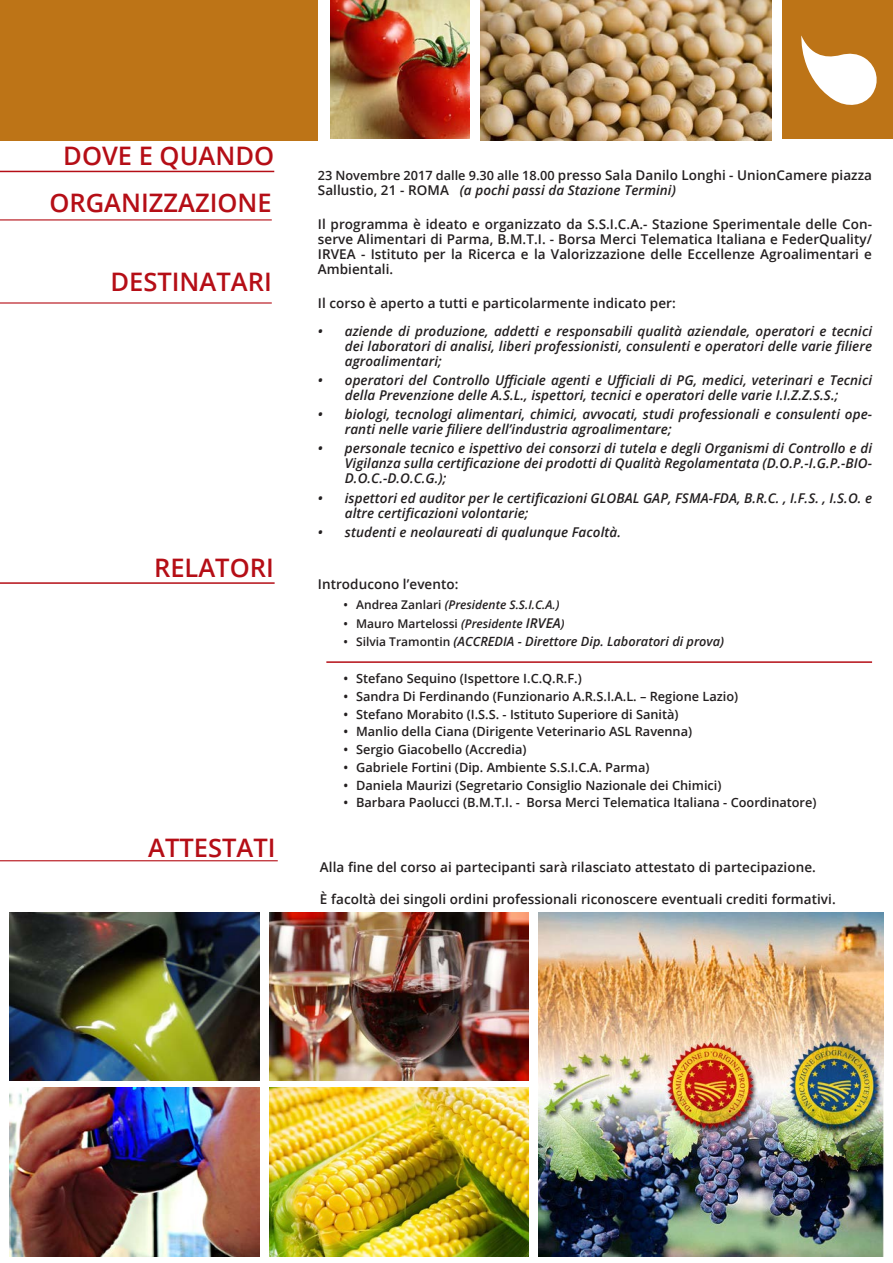
<style>
.page{position:relative;width:893px;height:1263px;background:#fff}
.page>*{position:absolute;margin:0;border:0;box-sizing:border-box;transform-origin:0 0}
.titolo{font:600 25.5px "Open Sans";color:#b50e16}
.t1{font:italic 600 13.5px/15px "Open Sans";letter-spacing:.005em;color:#231f20;text-align:justify}
.titolo_intervento{font:600 13.5px/15px "Open Sans";letter-spacing:.005em;color:#231f20}
.t2{font:600 12.75px "Open Sans";color:#231f20}
.t3{font:italic 600 12.75px "Open Sans";color:#231f20}
.t4{font:italic 600 12px "Open Sans";color:#231f20}
.t5{font:600 12px "Open Sans";color:#231f20}
.s1{font-size:12.75px}
.s2{font-style:italic}
.s3{font-style:normal}
.s4{font-style:italic;font-size:13.5px}
.s5{font-style:normal;font-size:12px}
</style>
<div class="page">
<div style="left:0;top:0;width:317px;height:140px;background:#bd7417"></div>
<div style="left:782px;top:0;width:111px;height:139px;background:#bd7417"></div>
<hr style="left:0;top:171px;width:274px;height:1px;background:#b50e16">
<svg style="left:801px;top:35px;width:76px;height:70px"></svg>
<img style="left:481px;top:0;width:290px;height:140px">
<img style="left:330px;top:0;width:140px;height:139px">
<hr style="left:0;top:582px;width:275px;height:2px;background:#b50e16">
<hr style="left:0;top:302px;width:272px;height:2px;background:#b50e16">
<hr style="left:0;top:219px;width:272px;height:1px;background:#b50e16">
<hr style="left:0;top:860px;width:278px;height:1px;background:#b50e16">
<hr style="left:326px;top:661px;width:546px;height:2px;background:#b50e16">
<img style="left:269px;top:912px;width:260px;height:169px">
<img style="left:539px;top:912px;width:344px;height:344px">
<img style="left:269px;top:1088px;width:260px;height:168px">
<img style="left:10px;top:912px;width:250px;height:169px">
<img style="left:10px;top:1088px;width:250px;height:168px">
<p class="titolo" style="left:63px;top:138px;width:212px">DOVE E QUANDO</p>
<p class="titolo" style="left:49px;top:185px;width:224px">ORGANIZZAZIONE</p>
<p class="titolo" style="left:110px;top:264px;width:163px">DESTINATARI</p>
<p class="titolo" style="left:154px;top:550px;width:121px">RELATORI</p>
<p class="titolo" style="left:148px;top:830px;width:129px">ATTESTATI</p>
<p class="titolo_intervento" style="left:318px;top:168px;width:556px"><span class="s1">23 Novembre 2017 dalle 9.30 alle 18.00</span> presso Sala Danilo Longhi - UnionCamere piazza<br>Sallustio, 21 - ROMA <span class="s2">(a pochi passi da Stazione Termini)</span></p>
<p class="titolo_intervento" style="left:318px;top:216px;width:556px;text-align:justify">Il programma è ideato e organizzato da S.S.I.C.A.- Stazione Sperimentale delle Con&shy;serve Alimentari di Parma, B.M.T.I. - Borsa Merci Telematica Italiana e FederQuality/ IRVEA - Istituto per la Ricerca e la Valorizzazione delle Eccellenze Agroalimentari e Ambientali.</p>
<p class="titolo_intervento" style="left:318px;top:295px;width:359px">Il corso è aperto a tutti e particolarmente indicato per:</p>
<p class="t1" style="left:345px;top:323px;width:529px;text-indent:-27px">• aziende di produzione, addetti e responsabili qualità aziendale, operatori e tecnici dei laboratori di analisi, liberi professionisti, consulenti e operatori delle varie filiere agroalimentari;</p>
<p class="t1" style="left:318px;top:372px;width:556px;text-align:center">• operatori del Controllo Ufficiale agenti e Ufficiali di PG, medici, veterinari e Tecnici della Prevenzione delle A.S.L., ispettori, tecnici e operatori delle varie I.I.Z.Z.S.S.;</p>
<p class="t1" style="left:345px;top:406px;width:529px;text-indent:-27px">• biologi, tecnologi alimentari, chimici, avvocati, studi professionali e consulenti ope&shy;ranti nelle varie filiere dell’industria agroalimentare;</p>
<p class="t1" style="left:345px;top:441px;width:529px;text-indent:-27px">• personale tecnico e ispettivo dei consorzi di tutela e degli Organismi di Controllo e di Vigilanza sulla certificazione dei prodotti di Qualità Regolamentata (D.O.P.-I.G.P.-BIO-D.O.C.-D.O.C.G.);</p>
<p class="t1" style="left:345px;top:490px;width:529px;text-indent:-27px">• ispettori ed auditor per le certificazioni GLOBAL GAP, FSMA-FDA, B.R.C. , I.F.S. , I.S.O. e altre certificazioni volontarie;</p>
<p class="t1" style="left:318px;top:524px;width:305px">• studenti e neolaureati di qualunque Facoltà.</p>
<p class="titolo_intervento" style="left:318px;top:576px;width:142px">Introducono l’evento:</p>
<p class="t4" style="left:343px;top:597px;width:218px"><span class="s3">• Andrea Zanlari</span> (Presidente S.S.I.C.A.)</p>
<p class="t5" style="left:343px;top:616px;width:223px">• Mauro Martelossi <span class="s2">(Presidente</span> <span class="s4">IRVEA</span><span class="s2">)</span></p>
<p class="t3" style="left:343px;top:633px;width:382px"><span class="s5">• Silvia Tramontin</span> (ACCREDIA - Direttore Dip. Laboratori di prova)</p>
<p class="t2" style="left:343px;top:670px;width:240px">• Stefano Sequino (Ispettore I.C.Q.R.F.)</p>
<p class="t2" style="left:343px;top:687px;width:396px">• Sandra Di Ferdinando (Funzionario A.R.S.I.A.L. – Regione Lazio)</p>
<p class="t2" style="left:343px;top:705px;width:337px">• Stefano Morabito (I.S.S. - Istituto Superiore di Sanità)</p>
<p class="t2" style="left:343px;top:723px;width:350px">• Manlio della Ciana (Dirigente Veterinario ASL Ravenna)</p>
<p class="t2" style="left:343px;top:741px;width:185px">• Sergio Giacobello (Accredia)</p>
<p class="t2" style="left:343px;top:758px;width:308px">• Gabriele Fortini (Dip. Ambiente S.S.I.C.A. Parma)</p>
<p class="t2" style="left:343px;top:776px;width:380px">• Daniela Maurizi (Segretario Consiglio Nazionale dei Chimici)</p>
<p class="t2" style="left:343px;top:794px;width:475px">• Barbara Paolucci (B.M.T.I. - Borsa Merci Telematica Italiana - Coordinatore)</p>
<p class="titolo_intervento" style="left:320px;top:859px;width:497px">Alla fine del corso ai partecipanti sarà rilasciato attestato di partecipazione.</p>
<p class="titolo_intervento" style="left:320px;top:891px;width:517px">È facoltà dei singoli ordini professionali riconoscere eventuali crediti formativi.</p>
</div>
